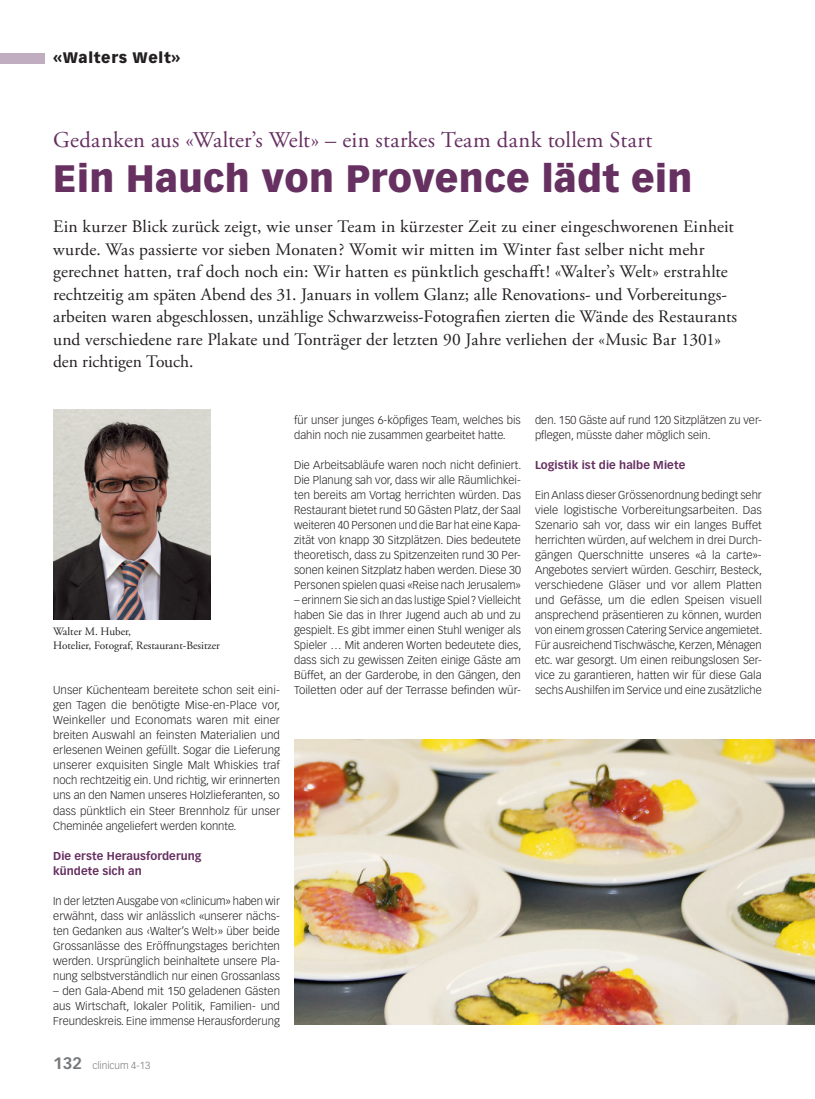
<style>
.page{position:relative;width:815px;height:1099px;background:#fff}
.page>*{position:absolute;margin:0;border:0;box-sizing:border-box;transform-origin:0 0}
.t1{font:900 37.5px "Vectora LT Std";letter-spacing:.01em;color:#663061}
.t2{font:22.5px "Adobe Garamond Pro";letter-spacing:.01em;color:#663061}
.t3{font:17.5px/22.5px "Adobe Garamond Pro";letter-spacing:.005em;color:#231f20}
.t4{font:900 15px "Vectora LT Std";letter-spacing:.05em;color:#231f20}
.t5{font:300 11.25px/15px "Vectora LT Std";color:#231f20;text-align:justify}
.t6{font:700 11.25px/15px "Vectora LT Std";letter-spacing:.005em;color:#663061}
.t7{font:11.25px/13.5px "Adobe Garamond Pro";color:#231f20}
.t8{font:300 10px "Vectora LH";color:#76787b}
.s1{font-weight:700;font-size:16.25px}
</style>
<div class="page">
<div style="left:0;top:53px;width:45px;height:10px;background:#c0adc0"></div>
<img style="left:53px;top:410px;width:157px;height:210px">
<img style="left:294px;top:739px;width:521px;height:285px">
<h3 class="t4" style="left:53px;top:49px;width:129px">«Walters Welt»</h3>
<h2 class="t2" style="left:53px;top:126px;width:601px">Gedanken aus «Walter’s Welt» – ein starkes Team dank tollem Start</h2>
<h1 class="t1" style="left:53px;top:155px;width:641px">Ein Hauch von Provence lädt ein</h1>
<p class="t3" style="left:53px;top:216px;width:686px">Ein kurzer Blick zurück zeigt, wie unser Team in kürzester Zeit zu einer eingeschworenen Einheit wurde. Was passierte vor sieben Monaten? Womit wir mitten im Winter fast selber nicht mehr gerechnet hatten, traf doch noch ein: Wir hatten es pünktlich geschafft! «Walter’s Welt» erstrahlte rechtzeitig am späten Abend des 31. Januars in vollem Glanz; alle Renovations- und Vorbereitungs&shy;arbeiten waren abgeschlossen, unzählige Schwarzweiss-Fotografien zierten die Wände des Restaurants und verschiedene rare Plakate und Tonträger der letzten 90 Jahre verliehen der «Music Bar 1301» den richtigen Touch.</p>
<p class="t5" style="left:535px;top:413px;width:228px">den. 150 Gäste auf rund 120 Sitzplätzen zu ver&shy;pflegen, müsste daher möglich sein.</p>
<p class="t6" style="left:535px;top:458px;width:152px">Logistik ist die halbe Miete</p>
<p class="t5" style="left:535px;top:488px;width:229px;text-align:left">Ein Anlass dieser Grössenordnung bedingt sehr viele logistische Vorbereitungsarbeiten. Das Szenario sah vor, dass wir ein langes Buffet herrichten würden, auf welchem in drei Durch&shy;gängen Querschnitte unseres «à la carte»- Angebotes serviert würden. Geschirr, Besteck, verschiedene Gläser und vor allem Platten und Gefässe, um die edlen Speisen visuell ansprechend präsentieren zu können, wurden von einem grossen Catering Service angemietet.<br>Für ausreichend Tischwäsche, Kerzen, Ménagen etc. war gesorgt. Um einen reibungslosen Ser&shy;vice zu garantieren, hatten wir für diese Gala</p>
<p class="t5" style="left:294px;top:413px;width:228px">für unser junges 6-köpfiges Team, welches bis dahin noch nie zusammen gearbeitet hatte.</p>
<p class="t5" style="left:294px;top:458px;width:229px">Die Arbeitsabläufe waren noch nicht definiert.<br>Die Planung sah vor, dass wir alle Räumlichkei&shy;ten bereits am Vortag herrichten würden. Das Restaurant bietet rund 50 Gästen Platz, der Saal weiteren 40 Personen und die Bar hat eine Kapa&shy;zität von knapp 30 Sitzplätzen. Dies bedeutete theoretisch, dass zu Spitzenzeiten rund 30 Per&shy;sonen keinen Sitzplatz haben werden. Diese 30<br>Personen spielen quasi «Reise nach Jerusalem»</p>
<p class="t5" style="left:294px;top:593px;width:229px">– erinnern Sie sich an das lustige Spiel? Vielleicht haben Sie das in Ihrer Jugend auch ab und zu gespielt. Es gibt immer einen Stuhl weniger als Spieler … Mit anderen Worten bedeutete dies, dass sich zu gewissen Zeiten einige Gäste am Büffet, an der Garderobe, in den Gängen, den Toiletten oder auf der Terrasse befinden wür-</p>
<p class="t7" style="left:53px;top:625px;width:168px">Walter M. Huber,<br>Hotelier, Fotograf, Restaurant-Besitzer</p>
<p class="t5" style="left:53px;top:683px;width:228px">Unser Küchenteam bereitete schon seit eini-</p>
<p class="t5" style="left:535px;top:683px;width:228px">sechs Aushilfen im Service und eine zusätzliche</p>
<p class="t5" style="left:53px;top:698px;width:229px">gen Tagen die benötigte Mise-en-Place vor, Weinkeller und Economats waren mit einer breiten Auswahl an feinsten Materialien und erlesenen Weinen gefüllt. Sogar die Lieferung unserer exquisiten Single Malt Whiskies traf noch rechtzeitig ein. Und richtig, wir erinnerten uns an den Namen unseres Holzlieferanten, so dass pünktlich ein Steer Brennholz für unser Cheminée angeliefert werden konnte.</p>
<p class="t6" style="left:53px;top:848px;width:150px">Die erste Herausforderung kündete sich an</p>
<p class="t5" style="left:53px;top:893px;width:228px">In der letzten Ausgabe von «clinicum» haben wir erwähnt, dass wir anlässlich «unserer nächs&shy;ten Gedanken aus ‹Walter’s Welt›» über beide Grossanlässe des Eröffnungstages berichten werden. Ursprünglich beinhaltete unsere Pla&shy;nung selbstverständlich nur einen Grossanlass</p>
<p class="t5" style="left:53px;top:983px;width:228px">– den Gala-Abend mit 150 geladenen Gästen aus Wirtschaft, lokaler Politik, Familien- und Freundeskreis. Eine immense Herausforderung</p>
<p class="t8" style="left:53px;top:1059px;width:99px"><span class="s1">132</span> clinicum 4-13</p>
</div>
